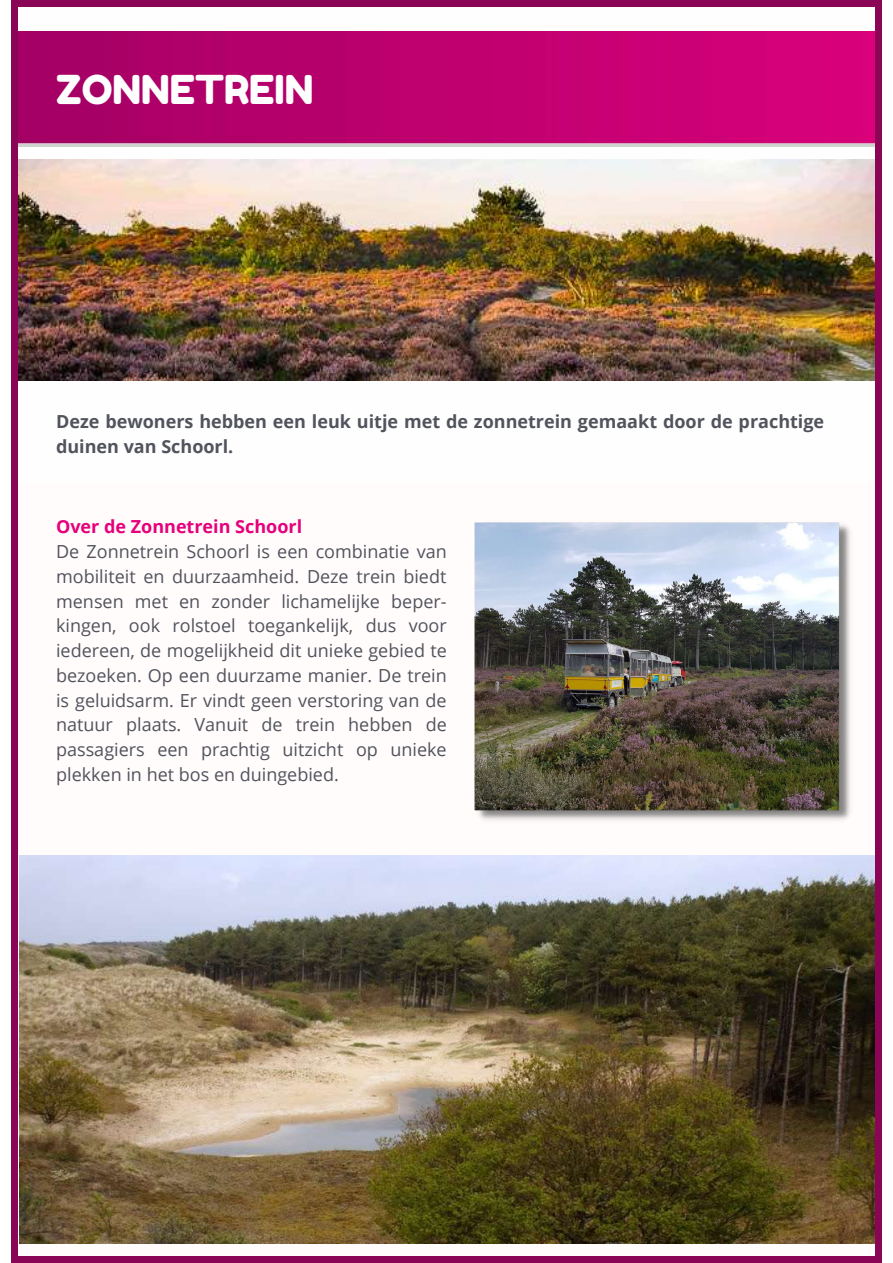
<style>
.page{position:relative;width:893px;height:1263px;background:#fff}
.page>*{position:absolute;margin:0;border:0;box-sizing:border-box;transform-origin:0 0}
.t1{font:39.75px "Fredoka One";color:#fefefe}
.t2{font:18px/24.8px "Open Sans";color:#51535d;text-align:justify}
.t3{font:700 18px/24.8px "Open Sans";color:#51535d}
.t4{font:700 18px "Open Sans";color:#e6007b}
</style>
<div class="page">
<div style="left:11px;top:0;width:870px;height:1263px;background:#8b0556"></div>
<div style="left:19px;top:7px;width:855px;height:1248px;background:#fefefe"></div>
<img style="left:18px;top:32px;width:856px;height:115px">
<img style="left:19px;top:160px;width:856px;height:220px">
<div style="left:18px;top:482px;width:855px;height:773px;background:#fffcfb"></div>
<img style="left:474px;top:522px;width:376px;height:298px">
<img style="left:19px;top:856px;width:856px;height:387px">
<h1 class="t1" style="left:56px;top:65px;width:259px">ZONNETREIN</h1>
<p class="t3" style="left:56px;top:409px;width:769px">Deze bewoners hebben een leuk uitje met de zonnetrein gemaakt door de prachtige duinen van Schoorl.</p>
<p class="t4" style="left:56px;top:514px;width:247px">Over de Zonnetrein Schoorl</p>
<p class="t2" style="left:56px;top:539px;width:392px">De Zonnetrein Schoorl is een combinatie van mobiliteit en duurzaamheid. Deze trein biedt mensen met en zonder lichamelijke beper&shy;kingen, ook rolstoel toegankelijk, dus voor iedereen, de mogelijkheid dit unieke gebied te bezoeken. Op een duurzame manier. De trein is geluidsarm. Er vindt geen verstoring van de natuur plaats. Vanuit de trein hebben de passagiers een prachtig uitzicht op unieke plekken in het bos en duingebied.</p>
</div>
